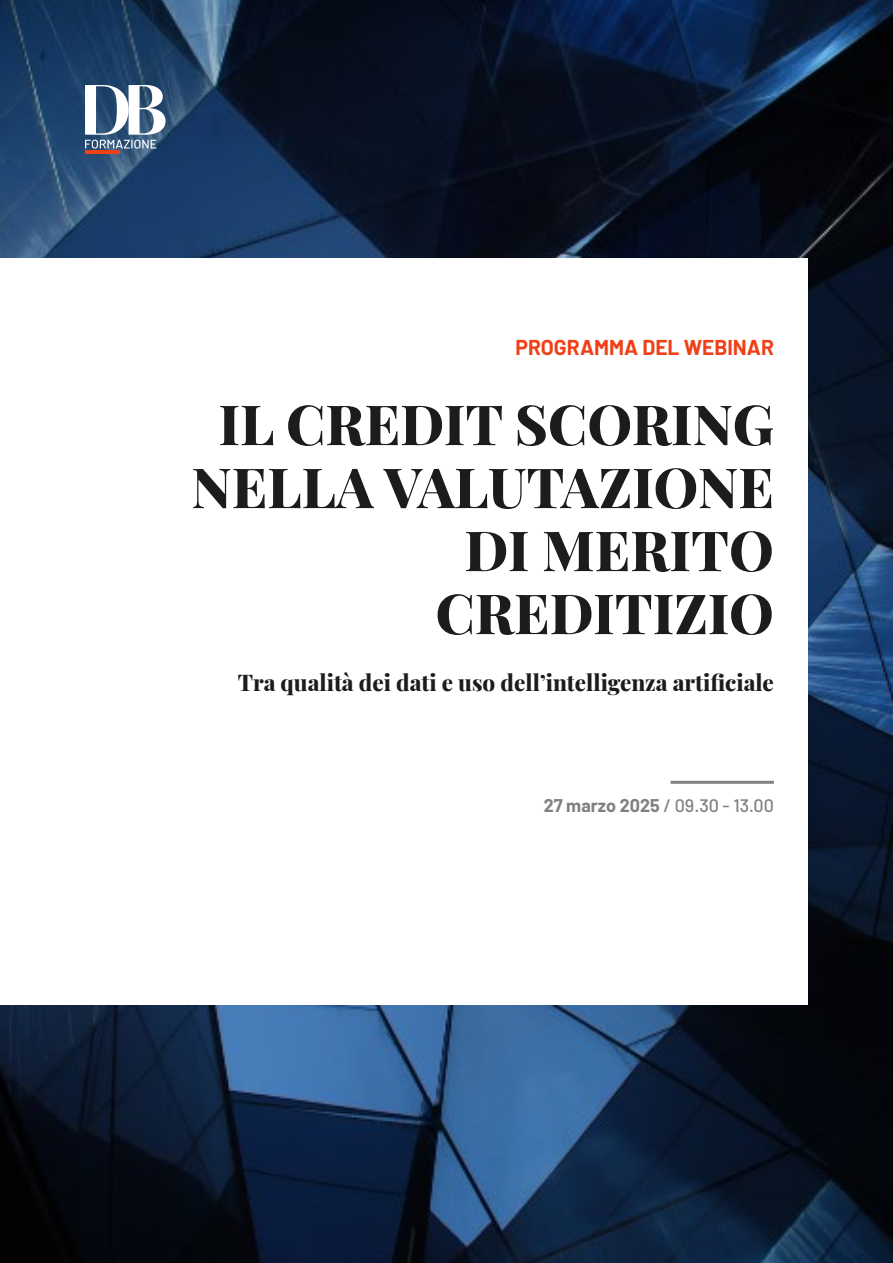
<style>
.page{position:relative;width:893px;height:1263px;background:#fff}
.page>*{position:absolute;margin:0;border:0;box-sizing:border-box;transform-origin:0 0}
.t1{font:800 55.5px/63px "Playfair Display";color:#1c1c1c;text-align:right}
.t2{font:800 22.5px "Playfair Display";color:#1c1c1c}
.t3{font:700 21px "Barlow";color:#f04017}
.t4{font:500 18px "Barlow";color:#808080}
.s1{font-weight:700}
</style>
<div class="page">
<img style="left:0;top:0;width:893px;height:1263px">
<div style="left:0;top:258px;width:808px;height:747px;background:#fff"></div>
<hr style="left:85px;top:151px;width:35px;height:3px;background:#f04017">
<svg style="left:85px;top:85px;width:81px;height:64px"></svg>
<hr style="left:671px;top:781px;width:103px;height:3px;background:#808080">
<p class="t3" style="left:515px;top:332px;width:260px">PROGRAMMA DEL WEBINAR</p>
<p class="t1" style="left:191px;top:388px;width:584px">IL CREDIT SCORING<br>NELLA VALUTAZIONE<br>DI MERITO<br>CREDITIZIO</p>
<p class="t2" style="left:238px;top:665px;width:538px">Tra qualità dei dati e uso dell’intelligenza artificiale</p>
<p class="t4" style="left:544px;top:793px;width:232px"><span class="s1">27 marzo 2025</span> / 09.30 - 13.00</p>
</div>
